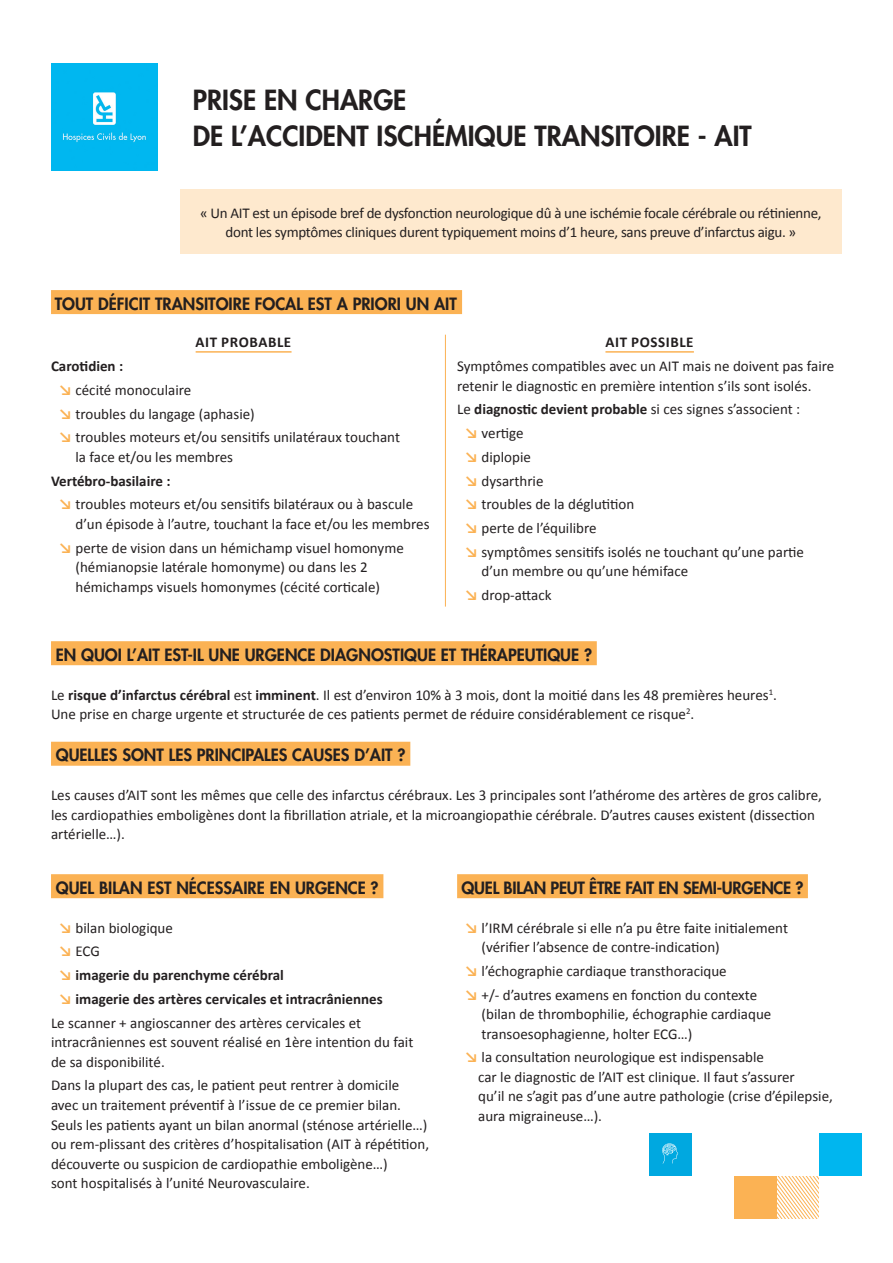
<style>
.page{position:relative;width:893px;height:1263px;background:#fff}
.page>*{position:absolute;margin:0;border:0;box-sizing:border-box;transform-origin:0 0}
.t1{font:800 27px "Futura";color:#231f20}
.t2{font:800 16.5px "Futura";color:#231f20}
.t3{font:15px/19.5px "Calibri";color:#231f20}
.t4{font:15px/19.5px "Calibri";letter-spacing:-.02em;color:#231f20;text-align:center}
.t5{font:700 15px "Calibri";color:#231f20}
.t6{font:700 15px "Calibri";letter-spacing:.04em;color:#231f20}
.s1{font-weight:700;color:#fbb254}
.s2{font-weight:700}
.s3{color:#fbb254}
</style>
<div class="page">
<img style="left:51px;top:64px;width:106px;height:106px">
<div style="left:180px;top:189px;width:662px;height:65px;background:#fee9ce"></div>
<div style="left:51px;top:290px;width:411px;height:24px;background:#fbb254"></div>
<hr style="left:196px;top:351px;width:96px;height:2px;background:#fbb254">
<hr style="left:605px;top:351px;width:89px;height:2px;background:#fbb254">
<div style="left:51px;top:641px;width:546px;height:24px;background:#fbb254"></div>
<div style="left:51px;top:742px;width:359px;height:24px;background:#fbb254"></div>
<div style="left:51px;top:874px;width:332px;height:24px;background:#fbb254"></div>
<div style="left:457px;top:874px;width:351px;height:24px;background:#fbb254"></div>
<svg style="left:776px;top:1176px;width:43px;height:43px"></svg>
<div style="left:819px;top:1134px;width:42px;height:42px;background:#00b6ef"></div>
<div style="left:734px;top:1176px;width:42px;height:43px;background:#fbb254"></div>
<div style="left:649px;top:1134px;width:42px;height:42px;background:#00a8e0"></div>
<svg style="left:662px;top:1143px;width:16px;height:20px"></svg>
<hr style="left:445px;top:335px;width:1px;height:272px;background:#fbb254">
<p class="t1" style="left:193px;top:82px;width:215px">PRISE EN CHARGE</p>
<p class="t1" style="left:193px;top:118px;width:561px">DE L’ACCIDENT ISCHÉMIQUE TRANSITOIRE - AIT</p>
<p class="t4" style="left:200px;top:203px;width:623px">« Un AIT est un épisode bref de dysfonction neurologique dû à une ischémie focale cérébrale ou rétinienne, dont les symptômes cliniques durent typiquement moins d’1 heure, sans preuve d’infarctus aigu. »</p>
<p class="t2" style="left:55px;top:292px;width:404px">TOUT DÉFICIT TRANSITOIRE FOCAL EST A PRIORI UN AIT</p>
<p class="t6" style="left:196px;top:333px;width:97px">AIT PROBABLE</p>
<p class="t5" style="left:51px;top:357px;width:74px">Carotidien :</p>
<p class="t3" style="left:60px;top:380px;width:133px"><span class="s1">↘</span> cécité monoculaire</p>
<p class="t3" style="left:60px;top:404px;width:197px"><span class="s1">↘</span> troubles du langage (aphasie)</p>
<p class="t3" style="left:76px;top:428px;width:326px;text-indent:-16px"><span class="s1">↘</span> troubles moteurs et/ou sensitifs unilatéraux touchant la face et/ou les membres</p>
<p class="t5" style="left:51px;top:471px;width:121px">Vertébro-basilaire :</p>
<p class="t3" style="left:76px;top:495px;width:356px;text-indent:-16px"><span class="s1">↘</span> troubles moteurs et/ou sensitifs bilatéraux ou à bascule d’un épisode à l’autre, touchant la face et/ou les membres</p>
<p class="t3" style="left:76px;top:538px;width:330px;text-indent:-16px"><span class="s1">↘</span> perte de vision dans un hémichamp visuel homonyme (hémianopsie latérale homonyme) ou dans les 2 hémichamps visuels homonymes (cécité corticale)</p>
<p class="t6" style="left:605px;top:333px;width:90px">AIT POSSIBLE</p>
<p class="t3" style="left:457px;top:356px;width:379px">Symptômes compatibles avec un AIT mais ne doivent pas faire retenir le diagnostic en première intention s’ils sont isolés.</p>
<p class="t3" style="left:457px;top:400px;width:345px">Le <span class="s2">diagnostic devient probable</span> si ces signes s’associent :</p>
<p class="t3" style="left:466px;top:423px;width:60px"><span class="s1">↘</span> vertige</p>
<p class="t3" style="left:466px;top:447px;width:67px"><span class="s1">↘</span> diplopie</p>
<p class="t3" style="left:466px;top:471px;width:79px"><span class="s1">↘</span> dysarthrie</p>
<p class="t3" style="left:466px;top:495px;width:170px"><span class="s1">↘</span> troubles de la déglutition</p>
<p class="t3" style="left:466px;top:518px;width:133px"><span class="s1">↘</span> perte de l’équilibre</p>
<p class="t3" style="left:482px;top:542px;width:324px;text-indent:-16px"><span class="s1">↘</span> symptômes sensitifs isolés ne touchant qu’une partie d’un membre ou qu’une hémiface</p>
<p class="t3" style="left:466px;top:585px;width:87px"><span class="s1">↘</span> drop-attack</p>
<p class="t2" style="left:56px;top:644px;width:538px">EN QUOI L’AIT EST-IL UNE URGENCE DIAGNOSTIQUE ET THÉRAPEUTIQUE ?</p>
<p class="t3" style="left:51px;top:685px;width:727px">Le <span class="s2">risque d’infarctus cérébral</span> est <span class="s2">imminent</span>. Il est d’environ 10% à 3 mois, dont la moitié dans les 48 premières heures<sup>1</sup>.<br>Une prise en charge urgente et structurée de ces patients permet de réduire considérablement ce risque<sup>2</sup>.</p>
<p class="t2" style="left:56px;top:744px;width:351px">QUELLES SONT LES PRINCIPALES CAUSES D’AIT ?</p>
<p class="t3" style="left:51px;top:785px;width:772px">Les causes d’AIT sont les mêmes que celle des infarctus cérébraux. Les 3 principales sont l’athérome des artères de gros calibre, les cardiopathies emboligènes dont la fibrillation atriale, et la microangiopathie cérébrale. D’autres causes existent (dissection artérielle…).</p>
<p class="t2" style="left:56px;top:876px;width:324px">QUEL BILAN EST NÉCESSAIRE EN URGENCE ?</p>
<p class="t3" style="left:60px;top:918px;width:115px"><span class="s1">↘</span> bilan biologique</p>
<p class="t3" style="left:60px;top:942px;width:42px"><span class="s1">↘</span> ECG</p>
<p class="t5" style="left:60px;top:966px;width:226px"><span class="s3">↘</span> imagerie du parenchyme cérébral</p>
<p class="t5" style="left:60px;top:989px;width:325px"><span class="s3">↘</span> imagerie des artères cervicales et intracrâniennes</p>
<p class="t3" style="left:51px;top:1013px;width:364px">Le scanner + angioscanner des artères cervicales et intracrâniennes est souvent réalisé en 1ère intention du fait de sa disponibilité.</p>
<p class="t3" style="left:51px;top:1076px;width:380px">Dans la plupart des cas, le patient peut rentrer à domicile avec un traitement préventif à l’issue de ce premier bilan.<br>Seuls les patients ayant un bilan anormal (sténose artérielle…) ou rem-plissant des critères d’hospitalisation (AIT à répétition, découverte ou suspicion de cardiopathie emboligène…)<br>sont hospitalisés à l’unité Neurovasculaire.</p>
<p class="t2" style="left:462px;top:876px;width:343px">QUEL BILAN PEUT ÊTRE FAIT EN SEMI-URGENCE ?</p>
<p class="t3" style="left:482px;top:918px;width:308px;text-indent:-16px"><span class="s1">↘</span> l’IRM cérébrale si elle n’a pu être faite initialement (vérifier l’absence de contre-indication)</p>
<p class="t3" style="left:466px;top:961px;width:263px"><span class="s1">↘</span> l’échographie cardiaque transthoracique</p>
<p class="t3" style="left:482px;top:985px;width:291px;text-indent:-16px"><span class="s1">↘</span> +/- d’autres examens en fonction du contexte (bilan de thrombophilie, échographie cardiaque transoesophagienne, holter ECG…)</p>
<p class="t3" style="left:478px;top:1048px;width:356px;text-indent:-13px"><span class="s1">↘</span> la consultation neurologique est indispensable<br>car le diagnostic de l’AIT est clinique. Il faut s’assurer<br>qu’il ne s’agit pas d’une autre pathologie (crise d’épilepsie, aura migraineuse…).</p>
</div>
